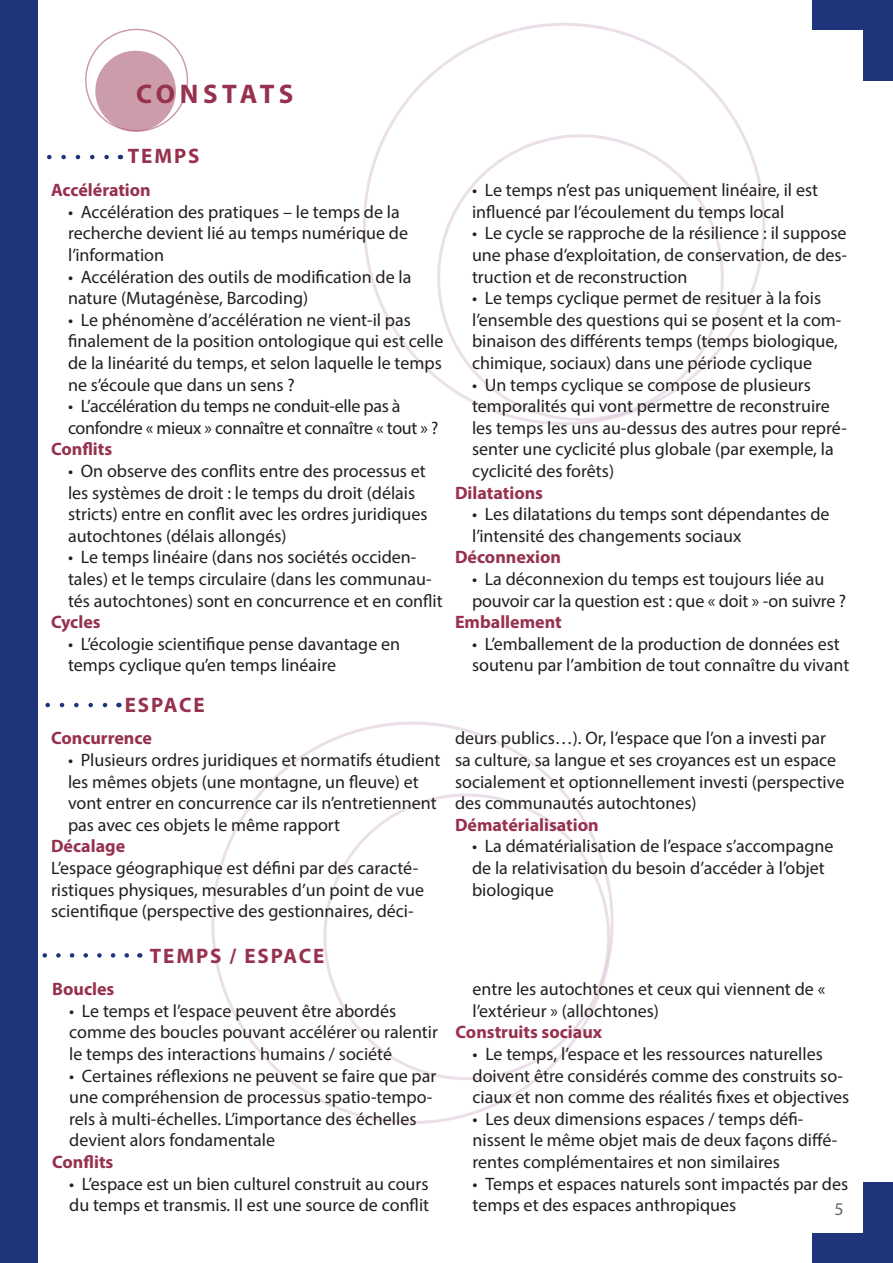
<style>
.page{position:relative;width:893px;height:1263px;background:#fff}
.page>*{position:absolute;margin:0;border:0;box-sizing:border-box;transform-origin:0 0}
.t1{font:700 27px "Myriad Pro";letter-spacing:.16em;color:#96314e}
.t2{font:700 21px "Myriad Pro";letter-spacing:.09em;color:#96314e}
.t3{font:18px/21.6px "Myriad Pro";color:#231f20}
.t4{font:700 18px "Myriad Pro";color:#96314e}
.t5{font:18px/21.6px "Myriad Pro";letter-spacing:-.02em;color:#231f20}
.t6{font:18px "Myriad Pro";color:#67676a}
</style>
<div class="page">
<svg style="left:363px;top:23px;width:403px;height:341px"></svg>
<svg style="left:420px;top:117px;width:321px;height:308px"></svg>
<svg style="left:211px;top:721px;width:343px;height:403px"></svg>
<svg style="left:309px;top:780px;width:305px;height:314px"></svg>
<div style="left:95px;top:51px;width:81px;height:80px;background:#cc9caa;border-radius:50%"></div>
<div style="left:85px;top:29px;width:103px;height:103px;border:2px solid #96314e;border-radius:50%"></div>
<div style="left:0;top:0;width:38px;height:1263px;background:#1e357c"></div>
<div style="left:812px;top:0;width:81px;height:30px;background:#1e357c"></div>
<div style="left:863px;top:0;width:30px;height:81px;background:#1e357c"></div>
<div style="left:863px;top:1182px;width:30px;height:81px;background:#1e357c"></div>
<div style="left:812px;top:1233px;width:81px;height:30px;background:#1e357c"></div>
<svg style="left:45px;top:703px;width:63px;height:4px"></svg>
<svg style="left:47px;top:155px;width:62px;height:4px"></svg>
<svg style="left:45px;top:953px;width:84px;height:5px"></svg>
<p class="t1" style="left:136px;top:76px;width:159px">CONSTATS</p>
<p class="t2" style="left:128px;top:143px;width:73px">TEMPS</p>
<p class="t4" style="left:51px;top:178px;width:101px">Accélération</p>
<p class="t3" style="left:68px;top:201px;width:342px">• Accélération des pratiques – le temps de la recherche devient lié au temps numérique de l’information</p>
<p class="t3" style="left:68px;top:265px;width:345px">• Accélération des outils de modification de la nature (Mutagénèse, Barcoding)</p>
<p class="t3" style="left:68px;top:309px;width:377px">• Le phénomène d’accélération ne vient-il pas finalement de la position ontologique qui est celle de la linéarité du temps, et selon laquelle le temps ne s’écoule que dans un sens ?</p>
<p class="t5" style="left:68px;top:395px;width:372px">• L’accélération du temps ne conduit-elle pas à confondre « mieux » connaître et connaître « tout » ?</p>
<p class="t4" style="left:51px;top:438px;width:63px">Conflits</p>
<p class="t3" style="left:68px;top:460px;width:361px">• On observe des conflits entre des processus et les systèmes de droit : le temps du droit (délais stricts) entre en conflit avec les ordres juridiques autochtones (délais allongés)</p>
<p class="t3" style="left:68px;top:546px;width:376px">• Le temps linéaire (dans nos sociétés occiden&shy;tales) et le temps circulaire (dans les communau&shy;tés autochtones) sont en concurrence et en conflit</p>
<p class="t4" style="left:51px;top:610px;width:51px">Cycles</p>
<p class="t3" style="left:68px;top:633px;width:334px">• L’écologie scientifique pense davantage en temps cyclique qu’en temps linéaire</p>
<p class="t2" style="left:125px;top:691px;width:81px">ESPACE</p>
<p class="t4" style="left:51px;top:727px;width:102px">Concurrence</p>
<p class="t3" style="left:68px;top:749px;width:374px">• Plusieurs ordres juridiques et normatifs étudient les mêmes objets (une montagne, un fleuve) et vont entrer en concurrence car ils n’entretiennent pas avec ces objets le même rapport</p>
<p class="t4" style="left:51px;top:835px;width:76px">Décalage</p>
<p class="t3" style="left:51px;top:857px;width:375px">L’espace géographique est défini par des caracté&shy;ristiques physiques, mesurables d’un point de vue scientifique (perspective des gestionnaires, déci-</p>
<p class="t2" style="left:150px;top:942px;width:176px">TEMPS / ESPACE</p>
<p class="t4" style="left:52px;top:977px;width:64px">Boucles</p>
<p class="t3" style="left:69px;top:1000px;width:370px">• Le temps et l’espace peuvent être abordés comme des boucles pouvant accélérer ou ralentir le temps des interactions humains / société</p>
<p class="t3" style="left:69px;top:1064px;width:369px">• Certaines réflexions ne peuvent se faire que par une compréhension de processus spatio-tempo&shy;rels à multi-échelles. L’importance des échelles devient alors fondamentale</p>
<p class="t4" style="left:52px;top:1150px;width:63px">Conflits</p>
<p class="t3" style="left:69px;top:1172px;width:362px">• L’espace est un bien culturel construit au cours du temps et transmis. Il est une source de conflit</p>
<p class="t3" style="left:472px;top:179px;width:348px">• Le temps n’est pas uniquement linéaire, il est influencé par l’écoulement du temps local</p>
<p class="t3" style="left:472px;top:222px;width:377px;text-align:justify">• Le cycle se rapproche de la résilience : il suppose une phase d’exploitation, de conservation, de des&shy;truction et de reconstruction</p>
<p class="t3" style="left:472px;top:287px;width:371px">• Le temps cyclique permet de resituer à la fois l’ensemble des questions qui se posent et la com&shy;binaison des différents temps (temps biologique, chimique, sociaux) dans une période cyclique</p>
<p class="t3" style="left:472px;top:373px;width:376px">• Un temps cyclique se compose de plusieurs temporalités qui vont permettre de reconstruire les temps les uns au-dessus des autres pour repré&shy;senter une cyclicité plus globale (par exemple, la cyclicité des forêts)</p>
<p class="t4" style="left:455px;top:481px;width:90px">Dilatations</p>
<p class="t3" style="left:472px;top:503px;width:359px">• Les dilatations du temps sont dépendantes de l’intensité des changements sociaux</p>
<p class="t4" style="left:455px;top:546px;width:107px">Déconnexion</p>
<p class="t3" style="left:472px;top:568px;width:376px">• La déconnexion du temps est toujours liée au pouvoir car la question est : que « doit » -on suivre ?</p>
<p class="t4" style="left:455px;top:610px;width:108px">Emballement</p>
<p class="t3" style="left:472px;top:633px;width:379px">• L’emballement de la production de données est soutenu par l’ambition de tout connaître du vivant</p>
<p class="t3" style="left:455px;top:727px;width:391px">deurs publics…). Or, l’espace que l’on a investi par sa culture, sa langue et ses croyances est un espace socialement et optionnellement investi (perspective des communautés autochtones)</p>
<p class="t4" style="left:455px;top:813px;width:145px">Dématérialisation</p>
<p class="t3" style="left:472px;top:835px;width:363px">• La dématérialisation de l’espace s’accompagne de la relativisation du besoin d’accéder à l’objet biologique</p>
<p class="t3" style="left:473px;top:978px;width:354px">entre les autochtones et ceux qui viennent de « l’extérieur » (allochtones)</p>
<p class="t4" style="left:456px;top:1021px;width:148px">Construits sociaux</p>
<p class="t3" style="left:473px;top:1043px;width:378px">• Le temps, l’espace et les ressources naturelles doivent être considérés comme des construits so&shy;ciaux et non comme des réalités fixes et objectives</p>
<p class="t3" style="left:473px;top:1108px;width:366px">• Les deux dimensions espaces / temps défi&shy;nissent le même objet mais de deux façons diffé&shy;rentes complémentaires et non similaires</p>
<p class="t3" style="left:473px;top:1172px;width:377px">• Temps et espaces naturels sont impactés par des temps et des espaces anthropiques</p>
<p class="t6" style="left:834px;top:1197px;width:11px">5</p>
</div>
